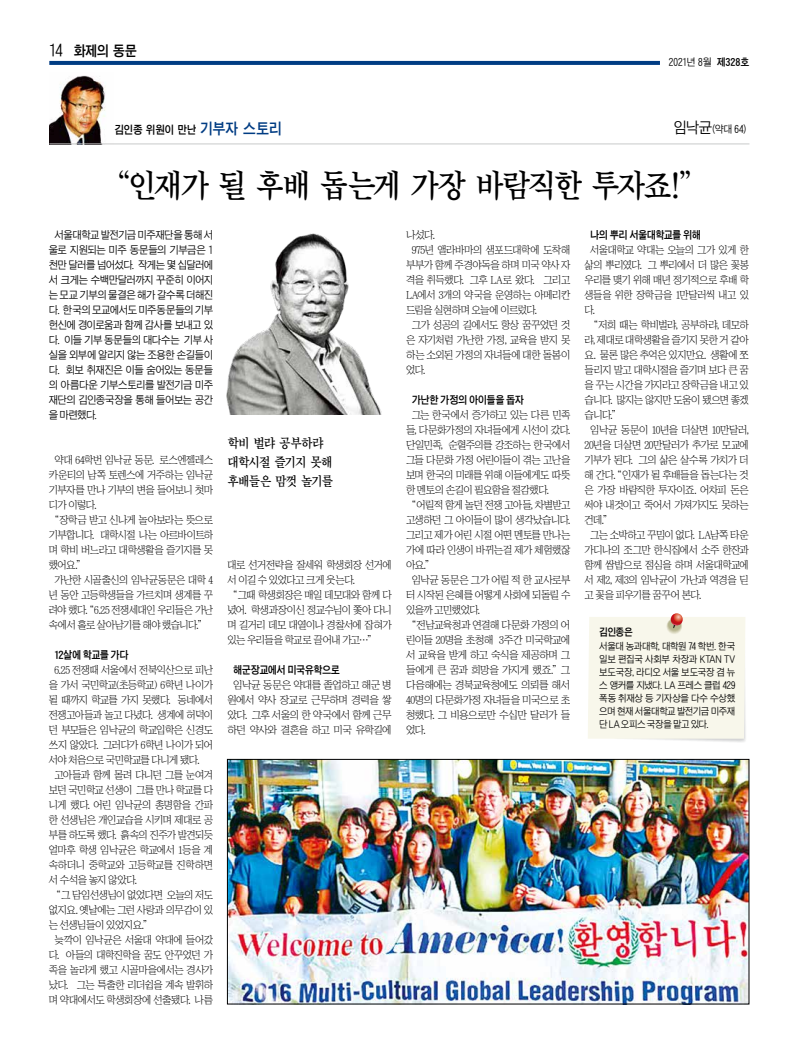
<style>
.page{position:relative;width:792px;height:1049px;background:#fff}
.page>*{position:absolute;margin:0;border:0;box-sizing:border-box;transform-origin:0 0}
.t1{font:32px "Csn Tm";letter-spacing:-.06em;color:#000}
.t2{font:14px "Csn Tg";color:#000}
.t3{font:13px/19px "Csn Tm";letter-spacing:-.06em;color:#000}
.t4{font:11px "Csn Tg";letter-spacing:-.03em;color:#000}
.t5{font:10.5px/15px "Csnm";letter-spacing:-.055em;color:#000}
.t6{font:10.5px/15px "Csng";letter-spacing:-.045em;color:#000;text-align:justify}
.t7{font:10.5px "Csn Tg";letter-spacing:-.055em;color:#000}
.t8{font:10.5px "Csnm";letter-spacing:-.025em;color:#000}
.t9{font:10.5px "Csnm";letter-spacing:-.035em;color:#000}
.t10{font:10.5px "Csnm";letter-spacing:-.03em;color:#000}
.t11{font:10px "Csng";color:#000}
.t12{font:10px "Csn Tg";color:#000}
.t13{font:9.5px/13px "Csng";letter-spacing:-.035em;color:#000;text-align:justify}
.s1{font-family:"Csng";font-size:16px}
.s2{font-family:"Csn Tg"}
.s3{font-size:15px;color:#003c83}
.s4{font-size:15px}
</style>
<div class="page">
<svg style="left:49px;top:61px;width:611px;height:4px;background:#043f85"></svg>
<img style="left:229px;top:761px;width:518px;height:241px">
<div style="left:227px;top:759px;width:522px;height:245px;border:1px solid #000"></div>
<img style="left:226px;top:233px;width:156px;height:181px">
<img style="left:50px;top:75px;width:56px;height:68px">
<hr style="left:49px;top:143px;width:700px;height:1px;background:#c9caca">
<svg style="left:588px;top:613px;width:158px;height:129px;background:#f7f5ea"></svg>
<h2 class="t2" style="left:49px;top:44px;width:89px"><span class="s1">14</span> 화제의 동문</h2>
<p class="t11" style="left:669px;top:57px;width:82px">2021년 8월 <span class="s2">제328호</span></p>
<p class="t4" style="left:114px;top:124px;width:169px">김인종 위원이 만난 <span class="s3">기부자 스토리</span></p>
<p class="t11" style="left:674px;top:124px;width:75px"><span class="s4">임낙균</span>(약대 64)</p>
<h1 class="t1" style="left:101px;top:170px;width:608px">“인재가 될 후배 돕는게 가장 바람직한 투자죠!”</h1>
<p class="t6" style="left:49px;top:228px;width:166px;text-indent:6px">서울대학교 발전기금 미주재단을 통해 서 울로 지원되는 미주 동문들의 기부금은 1 천만 달러를 넘어섰다. 작게는 몇 십달러에 서 크게는 수백만달러까지 꾸준히 이어지 는 모교 기부의 물결은 해가 갈수록 더해진 다. 한국의 모교에서도 미주동문들의 기부 헌신에 경이로움과 함께 감사를 보내고 있 다. 이들 기부 동문들의 대다수는 기부 사 실을 외부에 알리지 않는 조용한 손길들이 다. 회보 취재진은 이들 숨어있는 동문들 의 아름다운 기부스토리를 발전기금 미주 재단의 김인종국장을 통해 들어보는 공간 을 마련했다.</p>
<p class="t5" style="left:55px;top:453px;width:160px">약대 64학번 임낙균 동문. 로스엔젤레스</p>
<p class="t5" style="left:49px;top:468px;width:166px">카운티의 남쪽 토렌스에 거주하는 임낙균</p>
<p class="t5" style="left:49px;top:483px;width:166px">기부자를 만나 기부의 변을 들어보니 첫마</p>
<p class="t5" style="left:49px;top:498px;width:49px">디가 이렇다.</p>
<p class="t5" style="left:49px;top:513px;width:165px">“장학금 받고 신나게 놀아보라는 뜻으로</p>
<p class="t5" style="left:49px;top:528px;width:166px">기부합니다. 대학시절 나는 아르바이트하</p>
<p class="t5" style="left:49px;top:543px;width:166px">며 학비 버느라고 대학생활을 즐기지를 못</p>
<p class="t5" style="left:49px;top:558px;width:39px">했어요.”</p>
<p class="t5" style="left:55px;top:573px;width:160px">가난한 시골출신의 임낙균동문은 대학 4</p>
<p class="t5" style="left:49px;top:588px;width:166px">년 동안 고등학생들을 가르치며 생계를 꾸</p>
<p class="t5" style="left:49px;top:603px;width:166px">려야 했다. “6.25 전쟁세대인 우리들은 가난</p>
<p class="t5" style="left:49px;top:618px;width:160px">속에서 홀로 살아남기를 해야 했습니다.”</p>
<p class="t7" style="left:55px;top:650px;width:76px">12살에 학교를 가다</p>
<p class="t5" style="left:55px;top:663px;width:160px">6.25 전쟁때 서울에서 전북익산으로 피난</p>
<p class="t5" style="left:49px;top:678px;width:166px">을 가서 국민학교(초등학교) 6학년 나이가</p>
<p class="t5" style="left:49px;top:693px;width:166px">될 때까지 학교를 가지 못했다. 동네에서</p>
<p class="t5" style="left:49px;top:708px;width:166px">전쟁고아들과 놀고 다녔다. 생계에 허덕이</p>
<p class="t5" style="left:49px;top:723px;width:166px">던 부모들은 임낙균의 학교입학은 신경도</p>
<p class="t5" style="left:49px;top:738px;width:166px">쓰지 않았다. 그러다가 6학년 나이가 되어</p>
<p class="t5" style="left:49px;top:753px;width:152px">서야 처음으로 국민학교를 다니게 됐다.</p>
<p class="t5" style="left:55px;top:768px;width:160px">고아들과 함께 몰려 다니던 그를 눈여겨</p>
<p class="t5" style="left:49px;top:783px;width:166px">보던 국민학교 선생이 그를 만나 학교를 다</p>
<p class="t5" style="left:49px;top:798px;width:166px">니게 했다. 어린 임낙균의 총명함을 간파</p>
<p class="t5" style="left:49px;top:813px;width:166px">한 선생님은 개인교습을 시키며 제대로 공</p>
<p class="t5" style="left:49px;top:828px;width:166px">부를 하도록 했다. 흙속의 진주가 발견되듯</p>
<p class="t5" style="left:49px;top:843px;width:166px">얼마후 학생 임낙균은 학교에서 1등을 계</p>
<p class="t9" style="left:49px;top:860px;width:166px">속하더니 중학교와 고등학교를 진학하면</p>
<p class="t5" style="left:49px;top:873px;width:90px">서 수석을 놓지 않았다.</p>
<p class="t5" style="left:51px;top:888px;width:164px">“그 담임선생님이 없었다면 오늘의 저도</p>
<p class="t5" style="left:49px;top:903px;width:166px">없지요. 옛날에는 그런 사랑과 의무감이 있</p>
<p class="t5" style="left:49px;top:918px;width:105px">는 선생님들이 있었지요.”</p>
<p class="t8" style="left:55px;top:935px;width:160px">늦깍이 임낙균은 서울대 약대에 들어갔</p>
<p class="t5" style="left:49px;top:948px;width:166px">다. 아들의 대학진학을 꿈도 안꾸었던 가</p>
<p class="t5" style="left:49px;top:963px;width:166px">족을 놀라게 했고 시골마을에서는 경사가</p>
<p class="t5" style="left:49px;top:978px;width:166px">났다. 그는 특출한 리더쉽을 계속 발휘하</p>
<p class="t5" style="left:49px;top:993px;width:166px">며 약대에서도 학생회장에 선출됐다. 나름</p>
<p class="t3" style="left:227px;top:434px;width:108px">학비 벌랴 공부하랴 대학시절 즐기지 못해 후배들은 맘껏 놀기를</p>
<p class="t5" style="left:227px;top:558px;width:166px">대로 선거전략을 잘세워 학생회장 선거에 서 이길 수 있었다고 크게 웃는다.<br>“그때 학생회장은 매일 데모대와 함께 다 녔어. 학생과장이신 정교수님이 쫓아 다니 며 길거리 데모 대열이나 경찰서에 잡혀가 있는 우리들을 학교로 끌어내 가고…”</p>
<p class="t7" style="left:233px;top:665px;width:109px">해군장교에서 미국유학으로</p>
<p class="t5" style="left:227px;top:678px;width:166px;text-align:center">임낙균 동문은 약대를 졸업하고 해군 병 원에서 약사 장교로 근무하며 경력을 쌓 았다. 그후 서울의 한 약국에서 함께 근무 하던 약사와 결혼을 하고 미국 유학길에</p>
<p class="t5" style="left:406px;top:228px;width:31px">나섰다.</p>
<p class="t5" style="left:412px;top:243px;width:160px">975년 앨라바마의 샘포드대학에 도착해</p>
<p class="t5" style="left:406px;top:258px;width:166px">부부가 함께 주경야독을 하며 미국 약사 자</p>
<p class="t5" style="left:406px;top:273px;width:166px">격을 취득했다. 그후 LA로 왔다. 그리고</p>
<p class="t5" style="left:406px;top:288px;width:166px">LA에서 3개의 약국을 운영하는 아메리칸</p>
<p class="t5" style="left:406px;top:303px;width:133px">드림을 실현하며 오늘에 이르렀다.</p>
<p class="t5" style="left:412px;top:318px;width:160px">그가 성공의 길에서도 항상 꿈꾸었던 것</p>
<p class="t5" style="left:406px;top:333px;width:166px">은 자기처럼 가난한 가정, 교육을 받지 못</p>
<p class="t10" style="left:406px;top:350px;width:166px">하는 소외된 가정의 자녀들에 대한 돌봄이</p>
<p class="t5" style="left:406px;top:363px;width:21px">었다.</p>
<p class="t7" style="left:412px;top:395px;width:114px">가난한 가정의 아이들을 돕자</p>
<p class="t5" style="left:412px;top:408px;width:160px">그는 한국에서 증가하고 있는 다른 민족</p>
<p class="t5" style="left:406px;top:423px;width:166px">들, 다문화가정의 자녀들에게 시선이 갔다.</p>
<p class="t5" style="left:406px;top:438px;width:166px">단일민족, 순혈주의를 강조하는 한국에서</p>
<p class="t5" style="left:406px;top:453px;width:166px">그들 다문화 가정 어린이들이 겪는 고난을</p>
<p class="t5" style="left:406px;top:468px;width:166px">보며 한국의 미래를 위해 이들에게도 따뜻</p>
<p class="t5" style="left:406px;top:483px;width:145px">한 멘토의 손길이 필요함을 절감했다.</p>
<p class="t5" style="left:407px;top:498px;width:165px">“어릴적 함게 놀던 전쟁 고아들, 차별받고</p>
<p class="t5" style="left:406px;top:513px;width:166px">고생하던 그 아이들이 많이 생각났습니다.</p>
<p class="t5" style="left:406px;top:528px;width:166px">그리고 제가 어린 시절 어떤 멘토를 만나는</p>
<p class="t5" style="left:406px;top:543px;width:166px">가에 따라 인생이 바뀌는걸 제가 체험했잖</p>
<p class="t5" style="left:406px;top:558px;width:30px">아요.”</p>
<p class="t8" style="left:412px;top:575px;width:160px">임낙균 동문은 그가 어릴 적 한 교사로부</p>
<p class="t5" style="left:406px;top:588px;width:166px">터 시작된 은혜를 어떻게 사회에 되돌릴 수</p>
<p class="t5" style="left:406px;top:603px;width:76px">있을까 고민했었다.</p>
<p class="t5" style="left:406px;top:618px;width:165px">“전남교육청과 연결해 다문화 가정의 어</p>
<p class="t5" style="left:406px;top:633px;width:166px">린이들 20명을 초청해 3주간 미국학교에</p>
<p class="t5" style="left:406px;top:648px;width:166px">서 교육을 받게 하고 숙식을 제공하며 그</p>
<p class="t5" style="left:406px;top:663px;width:166px">들에게 큰 꿈과 희망을 가지게 했죠.”그</p>
<p class="t5" style="left:406px;top:678px;width:166px">다음해에는 경북교육청에도 의뢰를 해서</p>
<p class="t5" style="left:406px;top:693px;width:166px">40명의 다문화가정 자녀들을 미국으로 초</p>
<p class="t5" style="left:406px;top:708px;width:166px">청했다. 그 비용으로만 수십만 달러가 들</p>
<p class="t5" style="left:406px;top:723px;width:21px">었다.</p>
<p class="t7" style="left:590px;top:230px;width:112px">나의 뿌리 서울대학교를 위해</p>
<p class="t5" style="left:590px;top:243px;width:160px">서울대학교 약대는 오늘의 그가 있게 한</p>
<p class="t5" style="left:585px;top:258px;width:166px">삶의 뿌리였다. 그 뿌리에서 더 많은 꽃봉</p>
<p class="t5" style="left:585px;top:273px;width:166px">우리를 맺기 위해 매년 정기적으로 후배 학</p>
<p class="t5" style="left:585px;top:288px;width:166px">생들을 위한 장학금을 1만달러씩 내고 있</p>
<p class="t5" style="left:585px;top:303px;width:12px">다.</p>
<p class="t5" style="left:588px;top:318px;width:162px">“저희 때는 학비벌랴, 공부하랴, 데모하</p>
<p class="t5" style="left:585px;top:333px;width:166px">랴, 제대로 대학생활을 즐기지 못한 거 같아</p>
<p class="t5" style="left:585px;top:348px;width:166px">요. 물론 많은 추억은 있지만요. 생활에 쪼</p>
<p class="t5" style="left:585px;top:363px;width:166px">들리지 말고 대학시절을 즐기며 보다 큰 꿈</p>
<p class="t5" style="left:585px;top:378px;width:166px">을 꾸는 시간을 가지라고 장학금을 내고 있</p>
<p class="t5" style="left:585px;top:393px;width:166px">습니다. 많지는 않지만 도움이 됐으면 좋겠</p>
<p class="t5" style="left:585px;top:408px;width:38px">습니다.”</p>
<p class="t5" style="left:590px;top:423px;width:160px">임낙균 동문이 10년을 더살면 10만달러,</p>
<p class="t5" style="left:585px;top:438px;width:166px">20년을 더살면 20만달러가 추가로 모교에</p>
<p class="t5" style="left:585px;top:453px;width:166px">기부가 된다. 그의 삶은 살수록 가치가 더</p>
<p class="t5" style="left:585px;top:468px;width:166px">해 간다. “인재가 될 후배들을 돕는다는 것</p>
<p class="t5" style="left:585px;top:483px;width:166px">은 가장 바람직한 투자이죠. 어차피 돈은</p>
<p class="t5" style="left:585px;top:498px;width:166px">써야 내것이고 죽어서 가져가지도 못하는</p>
<p class="t5" style="left:585px;top:513px;width:29px">건데.”</p>
<p class="t5" style="left:590px;top:528px;width:160px">그는 소박하고 꾸밈이 없다. LA남쪽 타운</p>
<p class="t5" style="left:585px;top:543px;width:166px">가디나의 조그만 한식집에서 소주 한잔과</p>
<p class="t5" style="left:585px;top:558px;width:166px">함께 쌈밥으로 점심을 하며 서울대학교에</p>
<p class="t5" style="left:585px;top:573px;width:166px">서 제2, 제3의 임낙균이 가난과 역경을 딛</p>
<p class="t5" style="left:585px;top:588px;width:118px">고 꽃을 피우기를 꿈꾸어 본다.</p>
<p class="t12" style="left:599px;top:626px;width:35px">김인종은</p>
<p class="t13" style="left:599px;top:640px;width:138px">서울대 농과대학, 대학원 74 학번. 한국 일보 편집국 사회부 차장과 KTAN TV 보도국장, 라디오 서울 보도국장 겸 뉴 스 앵커를 지냈다. LA 프레스 클럽 429 폭동 취재상 등 기자상을 다수 수상했 으며 현재 서울대학교 발전기금 미주재 단 LA 오피스 국장을 맡고 있다.</p>
</div>
